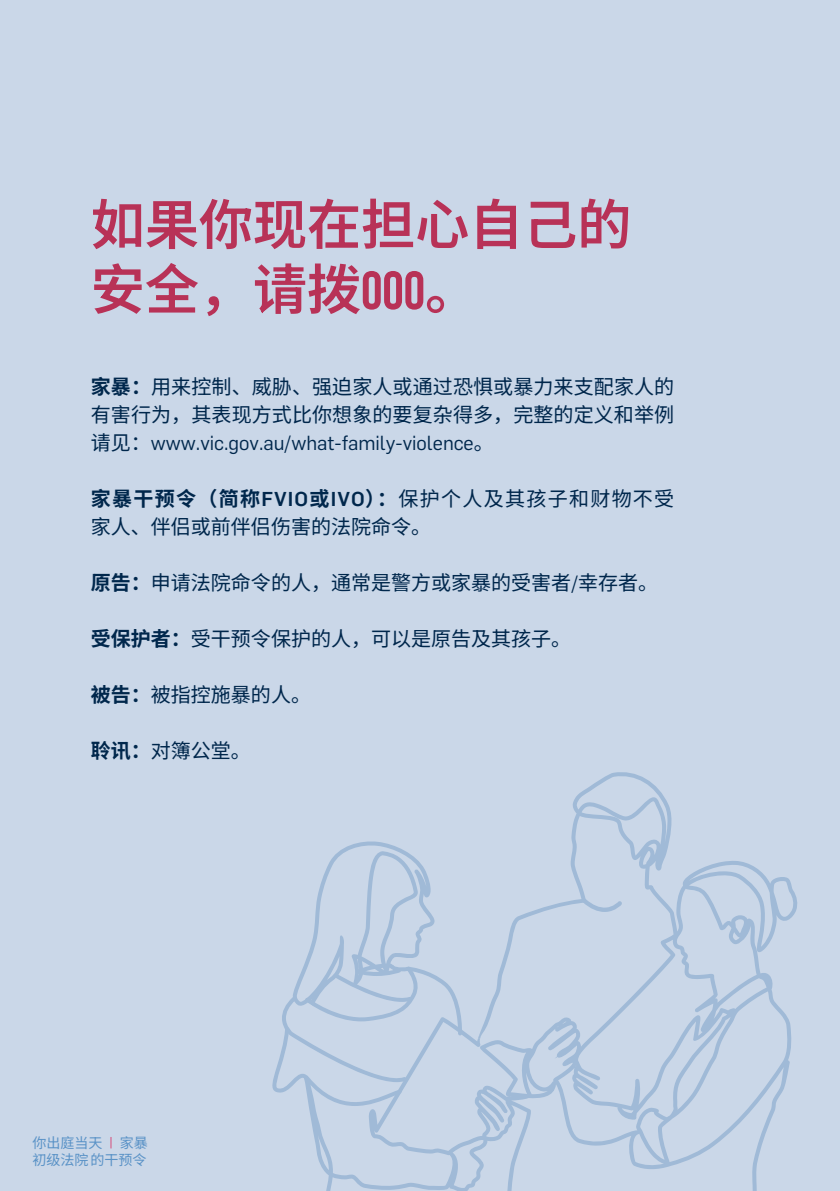
<style>
.page{position:relative;width:840px;height:1191px;background:#fff}
.page>*{position:absolute;margin:0;border:0;box-sizing:border-box;transform-origin:0 0}
.t1{font:600 54px/64.8px "Noto Sans SC";color:#b83257}
.t2{font:20px/28px "Noto Sans SC";color:#00274c;text-align:justify}
.t3{font:14px "Noto Sans SC";color:#5b93c7}
.s1{font-family:"Bison";font-weight:700}
.s2{font-weight:700}
.s3{font-family:"Flama"}
.s4{font-family:"Flama";font-weight:500}
.s5{font-family:"Flama Condensed Basic";color:#da2c60}
</style>
<div class="page">
<div style="left:0;top:0;width:839px;height:1191px;background:#cad7e8"></div>
<svg style="left:310px;top:772px;width:488px;height:419px"></svg>
<svg style="left:272px;top:839px;width:190px;height:275px"></svg>
<p class="t1" style="left:91px;top:193px;width:542px">如果你现在担心自己的安全，请拨<span class="s1">000</span>。</p>
<p class="t2" style="left:91px;top:373px;width:584px"><span class="s2">家暴：</span>用来控制、威胁、强迫家人或通过恐惧或暴力来支配家人的有害行为，其表现方式比你想象的要复杂得多，完整的定义和举例请见：<span class="s3">www.vic.gov.au/what-family-violence</span>。</p>
<p class="t2" style="left:91px;top:485px;width:584px"><span class="s2">家暴干预令（简称</span><span class="s4">FVIO</span><span class="s2">或</span><span class="s4">IVO</span><span class="s2">）：</span>保护个人及其孩子和财物不受家人、伴侣或前伴侣伤害的法院命令。</p>
<p class="t2" style="left:91px;top:569px;width:568px"><span class="s2">原告：</span>申请法院命令的人，通常是警方或家暴的受害者<span class="s3">/</span>幸存者。</p>
<p class="t2" style="left:91px;top:625px;width:482px"><span class="s2">受保护者：</span>受干预令保护的人，可以是原告及其孩子。</p>
<p class="t2" style="left:91px;top:681px;width:222px"><span class="s2">被告：</span>被指控施暴的人。</p>
<p class="t2" style="left:91px;top:737px;width:161px"><span class="s2">聆讯：</span>对簿公堂。</p>
<p class="t3" style="left:32px;top:1134px;width:117px">你出庭当天 <span class="s5">|</span> 家暴</p>
<p class="t3" style="left:32px;top:1151px;width:116px">初级法院的干预令</p>
</div>
